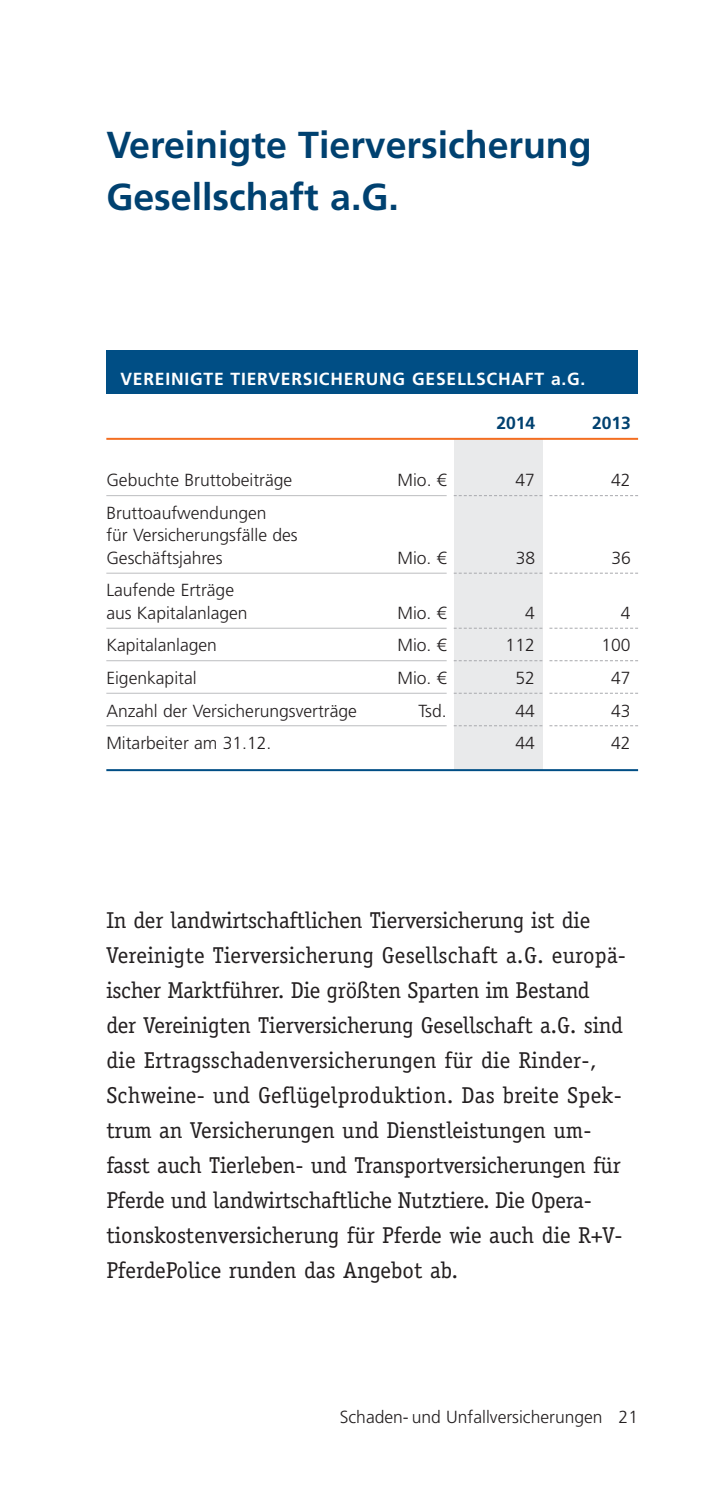
<style>
.page{position:relative;width:709px;height:1489px;background:#fff}
.page>*{position:absolute;margin:0;border:0;box-sizing:border-box;transform-origin:0 0}
.t1{font:700 37.5px/52.5px "Frutiger LT";color:#004170}
.t2{font:23px/35px "Officina Serif";letter-spacing:-.005em;color:#231f20}
.t3{font:300 17.5px/32.5px "Frutiger LT";color:#231f20;text-align:right}
.t4{font:700 17.5px "Frutiger LT";letter-spacing:.045em;color:#fff}
.t5{font:700 17.5px "Frutiger LT";color:#004170}
</style>
<div class="page">
<div style="left:454px;top:439px;width:88px;height:330px;background:#e9eaeb"></div>
<hr style="left:106px;top:438px;width:532px;height:2px;background:#f36e21">
<div style="left:106px;top:350px;width:532px;height:44px;background:#004e85"></div>
<svg style="left:549px;top:495px;width:89px;height:1px"></svg>
<svg style="left:549px;top:572px;width:89px;height:1px"></svg>
<svg style="left:549px;top:627px;width:89px;height:1px"></svg>
<svg style="left:549px;top:660px;width:89px;height:1px"></svg>
<svg style="left:549px;top:692px;width:89px;height:1px"></svg>
<svg style="left:549px;top:725px;width:89px;height:1px"></svg>
<svg style="left:454px;top:495px;width:88px;height:1px"></svg>
<svg style="left:454px;top:572px;width:88px;height:1px"></svg>
<svg style="left:454px;top:627px;width:88px;height:1px"></svg>
<svg style="left:454px;top:660px;width:88px;height:1px"></svg>
<svg style="left:454px;top:692px;width:88px;height:1px"></svg>
<svg style="left:454px;top:725px;width:88px;height:1px"></svg>
<hr style="left:106px;top:495px;width:340px;height:1px;background:#bcbdc0">
<hr style="left:106px;top:572px;width:340px;height:1px;background:#bcbdc0">
<hr style="left:106px;top:627px;width:340px;height:1px;background:#bcbdc0">
<hr style="left:106px;top:660px;width:340px;height:1px;background:#bcbdc0">
<hr style="left:106px;top:692px;width:340px;height:1px;background:#bcbdc0">
<hr style="left:106px;top:725px;width:340px;height:1px;background:#bcbdc0">
<hr style="left:106px;top:769px;width:532px;height:2px;background:#004e85">
<h1 class="t1" style="left:106px;top:121px;width:487px">Vereinigte Tierversicherung<br>Gesellschaft a.G.</h1>
<p class="t4" style="left:120px;top:372px;width:466px">VEREINIGTE TIERVERSICHERUNG GESELLSCHAFT a.G.</p>
<p class="t3" style="left:106px;top:465px;width:187px">Gebuchte Bruttobeiträge</p>
<p class="t3" style="left:397px;top:465px;width:51px">Mio. €</p>
<p class="t3" style="left:106px;top:503px;width:193px;line-height:22.5px;text-align:left">Bruttoaufwendungen<br>für Versicherungsfälle des<br>Geschäftsjahres</p>
<p class="t3" style="left:397px;top:543px;width:51px">Mio. €</p>
<p class="t3" style="left:106px;top:580px;width:143px;line-height:22.5px;text-align:left">Laufende Erträge aus Kapitalanlagen</p>
<p class="t3" style="left:397px;top:598px;width:51px">Mio. €</p>
<p class="t3" style="left:106px;top:630px;width:112px">Kapitalanlagen</p>
<p class="t3" style="left:397px;top:630px;width:51px">Mio. €</p>
<p class="t3" style="left:106px;top:663px;width:92px">Eigenkapital</p>
<p class="t3" style="left:397px;top:663px;width:51px">Mio. €</p>
<p class="t3" style="left:106px;top:695px;width:252px">Anzahl der Versicherungsverträge</p>
<p class="t3" style="left:418px;top:695px;width:30px">Tsd.</p>
<p class="t3" style="left:106px;top:728px;width:167px">Mitarbeiter am 31.12.</p>
<p class="t5" style="left:496px;top:416px;width:40px">2014</p>
<p class="t5" style="left:592px;top:416px;width:40px">2013</p>
<p class="t3" style="left:515px;top:465px;width:21px">47</p>
<p class="t3" style="left:611px;top:465px;width:21px">42</p>
<p class="t3" style="left:516px;top:543px;width:21px">38</p>
<p class="t3" style="left:611px;top:543px;width:21px">36</p>
<p class="t3" style="left:505px;top:598px;width:31px">4<br>112<br>52<br>44<br>44</p>
<p class="t3" style="left:601px;top:598px;width:31px">4<br>100<br>47<br>43<br>42</p>
<p class="t2" style="left:106px;top:904px;width:521px">In der landwirtschaftlichen Tierversicherung ist die Vereinigte Tierversicherung Gesellschaft a.G. europä&shy;ischer Marktführer. Die größten Sparten im Bestand<br>der Vereinigten Tierversicherung Gesellschaft a.G. sind die Ertragsschadenversicherungen für die Rinder-, Schweine- und Geflügelproduktion. Das breite Spek&shy;trum an Versicherungen und Dienstleistungen um&shy;fasst auch Tierleben- und Transportversicherungen für Pferde und landwirtschaftliche Nutztiere. Die Opera&shy;tionskostenversicherung für Pferde wie auch die R+V-PferdePolice runden das Angebot ab.</p>
<p class="t3" style="left:340px;top:1401px;width:300px">Schaden- und Unfallversicherungen 21</p>
</div>
